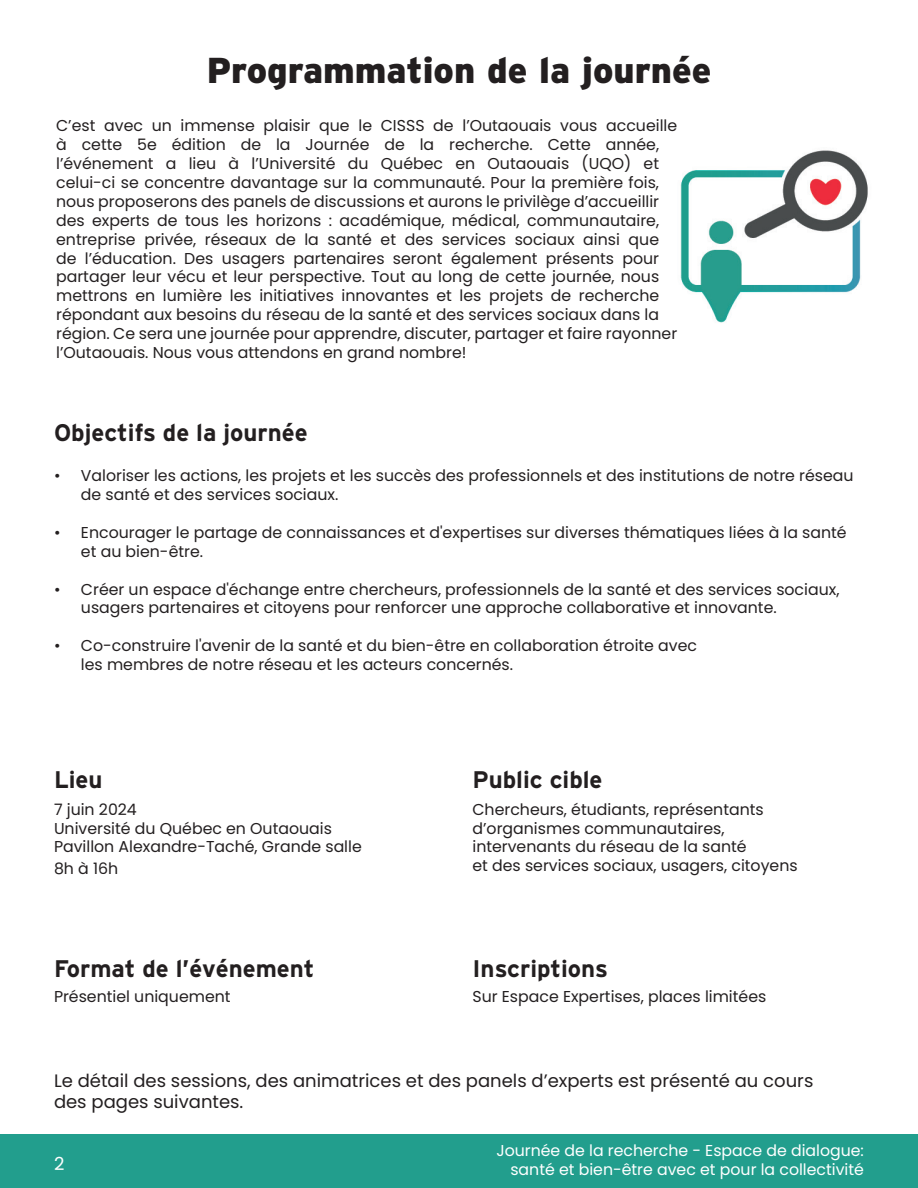
<style>
.page{position:relative;width:918px;height:1188px;background:#fff}
.page>*{position:absolute;margin:0;border:0;box-sizing:border-box;transform-origin:0 0}
.t1{font:900 36px "Interstate";color:#231f20}
.t2{font:700 24px "Interstate";color:#231f20}
.t3{font:18px/21.6px "Poppins";color:#231f20}
.t4{font:18px "Poppins";color:#fff}
.t5{font:15.75px/18.9px "Poppins";color:#231f20}
.t6{font:15.75px/18.9px "Poppins";color:#fff;text-align:right}
</style>
<div class="page">
<img style="left:680px;top:150px;width:188px;height:173px">
<div style="left:0;top:1134px;width:918px;height:54px;background:#229e8d"></div>
<h1 class="t1" style="left:207px;top:50px;width:506px">Programmation de la journée</h1>
<p class="t5" style="left:56px;top:116px;width:623px">C’est avec un immense plaisir que le CISSS de l’Outaouais vous accueille à cette 5e édition de la Journée de la recherche. Cette année, l’événement a lieu à l’Université du Québec en Outaouais (UQO) et celui-ci se concentre davantage sur la communauté. Pour la première fois, nous proposerons des panels de discussions et aurons le privilège d’accueillir des experts de tous les horizons : académique, médical, communautaire, entreprise privée, réseaux de la santé et des services sociaux ainsi que de l’éducation. Des usagers partenaires seront également présents pour partager leur vécu et leur perspective. Tout au long de cette journée, nous mettrons en lumière les initiatives innovantes et les projets de recherche répondant aux besoins du réseau de la santé et des services sociaux dans la région. Ce sera une journée pour apprendre, discuter, partager et faire rayonner l’Outaouais. Nous vous attendons en grand nombre!</p>
<h2 class="t2" style="left:54px;top:419px;width:255px">Objectifs de la journée</h2>
<p class="t5" style="left:81px;top:466px;width:774px;text-indent:-27px">• Valoriser les actions, les projets et les succès des professionnels et des institutions de notre réseau de santé et des services sociaux.</p>
<p class="t5" style="left:81px;top:523px;width:767px;text-indent:-27px">• Encourager le partage de connaissances et d'expertises sur diverses thématiques liées à la santé et au bien-être.</p>
<p class="t5" style="left:81px;top:580px;width:760px;text-indent:-27px">• Créer un espace d'échange entre chercheurs, professionnels de la santé et des services sociaux, usagers partenaires et citoyens pour renforcer une approche collaborative et innovante.</p>
<p class="t5" style="left:81px;top:636px;width:618px;text-indent:-27px">• Co-construire l'avenir de la santé et du bien-être en collaboration étroite avec les membres de notre réseau et les acteurs concernés.</p>
<h2 class="t2" style="left:54px;top:766px;width:50px">Lieu</h2>
<p class="t5" style="left:54px;top:800px;width:309px">7 juin 2024<br>Université du Québec en Outaouais<br>Pavillon Alexandre-Taché, Grande salle</p>
<p class="t5" style="left:54px;top:859px;width:66px">8h à 16h</p>
<h2 class="t2" style="left:54px;top:955px;width:262px">Format de l’événement</h2>
<p class="t5" style="left:54px;top:987px;width:178px">Présentiel uniquement</p>
<h2 class="t2" style="left:472px;top:766px;width:132px">Public cible</h2>
<p class="t5" style="left:472px;top:800px;width:327px">Chercheurs, étudiants, représentants d’organismes communautaires, intervenants du réseau de la santé<br>et des services sociaux, usagers, citoyens</p>
<h2 class="t2" style="left:472px;top:955px;width:137px">Inscriptions</h2>
<p class="t5" style="left:472px;top:987px;width:295px">Sur Espace Expertises, places limitées</p>
<p class="t3" style="left:54px;top:1070px;width:761px">Le détail des sessions, des animatrices et des panels d’experts est présenté au cours des pages suivantes.</p>
<p class="t4" style="left:54px;top:1154px;width:12px">2</p>
<p class="t6" style="left:496px;top:1141px;width:369px">Journée de la recherche - Espace de dialogue: santé et bien-être avec et pour la collectivité</p>
</div>
